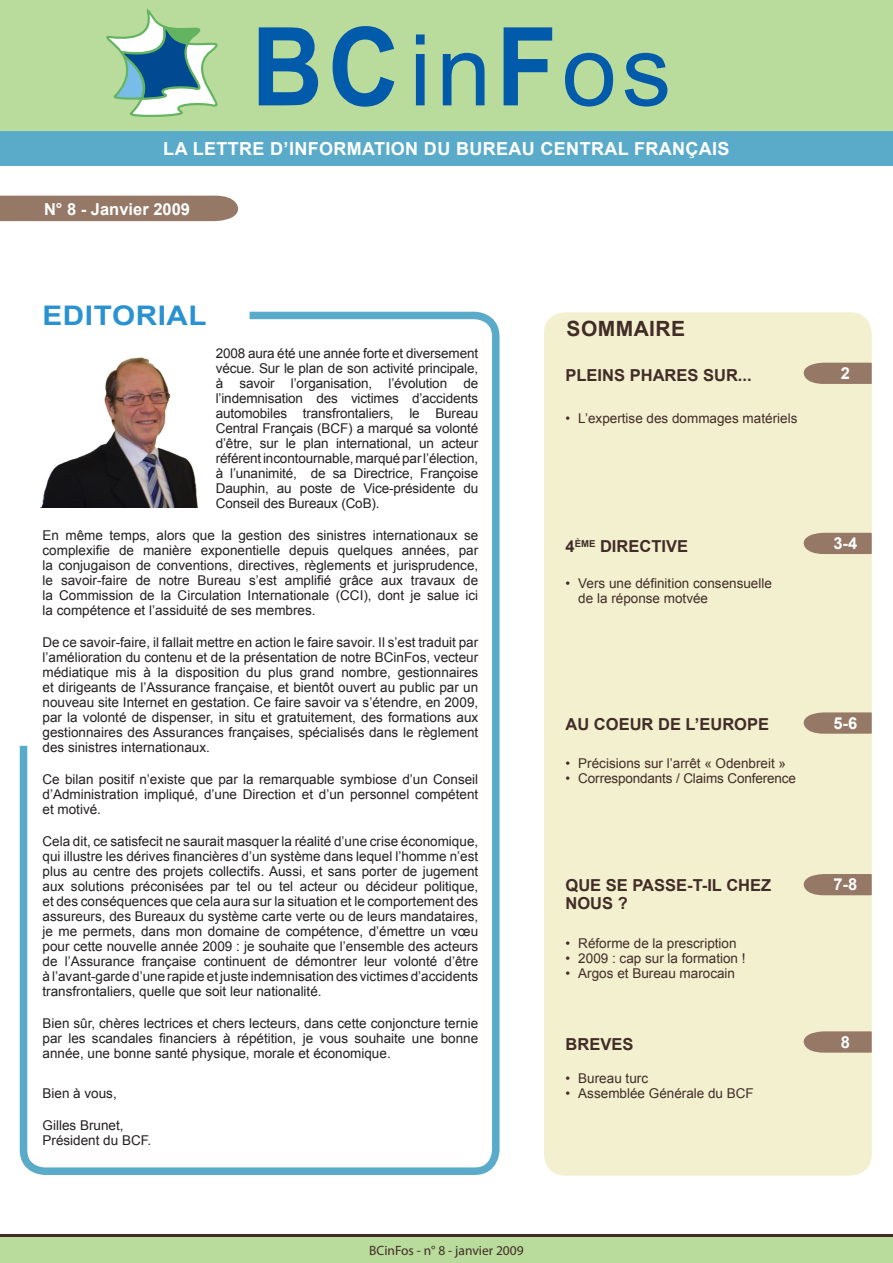
<style>
.page{position:relative;width:893px;height:1263px;background:#fff}
.page>*{position:absolute;margin:0;border:0;box-sizing:border-box;transform-origin:0 0}
.t1{font:99px "Arial";color:#015aaa}
.t2{font:700 27px "Arial";color:#2a92d0;scale:1.1 1}
.t3{font:700 21px "Arial";color:#412c27}
.t4{font:700 18px "Arial";letter-spacing:.02em;color:#fff}
.t5{font:700 16.5px/18px "Arial";color:#412c27}
.t6{font:700 16.5px "Arial";color:#fff}
.texte{font:13.5px/15px "Arial";color:#231f20;text-align:justify}
.t7{font:13.5px/15px "Arial";color:#412c27}
.texte_sans_espacemen{font:13.5px "Arial";color:#231f20}
.t8{font:13.5px "Myriad Pro";color:#412c27}
.s1{font-weight:700;font-size:108.9px}
</style>
<div class="page">
<div style="left:0;top:0;width:893px;height:145px;background:#b9db9b"></div>
<div style="left:0;top:132px;width:893px;height:34px;background:#5aabca"></div>
<svg style="left:19px;top:311px;width:481px;height:864px"></svg>
<div style="left:544px;top:312px;width:328px;height:863px;background:#f3f0cf;border-radius:21px"></div>
<svg style="left:804px;top:363px;width:68px;height:21px"></svg>
<svg style="left:804px;top:533px;width:68px;height:21px"></svg>
<svg style="left:804px;top:712px;width:68px;height:22px"></svg>
<svg style="left:804px;top:874px;width:68px;height:21px"></svg>
<svg style="left:804px;top:1031px;width:68px;height:22px"></svg>
<div style="left:0;top:196px;width:238px;height:25px;background:#957866"></div>
<svg style="left:106px;top:8px;width:112px;height:109px"></svg>
<img style="left:41px;top:352px;width:161px;height:156px">
<div style="left:0;top:1237px;width:893px;height:26px;background:#b9db9b"></div>
<hr style="left:0;top:1235px;width:893px;height:2px;background:#412c27">
<p class="t1" style="left:251px;top:6px;width:421px"><span class="s1">BC</span>in<span class="s1">F</span>os</p>
<p class="t4" style="left:163px;top:137px;width:568px">LA LETTRE D’INFORMATION DU BUREAU CENTRAL FRANÇAIS</p>
<p class="t6" style="left:44px;top:198px;width:148px">N° 8 - JANVIER 2009</p>
<p class="t2" style="left:43px;top:297px;width:18px">EDITORIAL</p>
<p class="texte" style="left:216px;top:346px;width:264px">2008 aura été une année forte et diversement vécue. Sur le plan de son activité principale, à savoir l’organisation, l’évolution de l’indemnisation des victimes d’accidents automobiles transfrontaliers, le Bureau Central Français (BCF) a marqué sa volonté d’être, sur le plan international, un acteur référent incontournable, marqué par l’élection, à l’unanimité, de sa Directrice, Françoise Dauphin, au poste de Vice-présidente du Conseil des Bureaux (CoB).</p>
<p class="texte" style="left:43px;top:528px;width:437px">En même temps, alors que la gestion des sinistres internationaux se complexifie de manière exponentielle depuis quelques années, par la conjugaison de conventions, directives, règlements et jurisprudence, le savoir-faire de notre Bureau s’est amplifié grâce aux travaux de la Commission de la Circulation Internationale (CCI), dont je salue ici la compétence et l’assiduité de ses membres.</p>
<p class="texte" style="left:43px;top:635px;width:437px">De ce savoir-faire, il fallait mettre en action le faire savoir. Il s’est traduit par l’amélioration du contenu et de la présentation de notre BCinFos, vecteur médiatique mis à la disposition du plus grand nombre, gestionnaires et dirigeants de l’Assurance française, et bientôt ouvert au public par un nouveau site Internet en gestation. Ce faire savoir va s’étendre, en 2009, par la volonté de dispenser, in situ et gratuitement, des formations aux gestionnaires des Assurances françaises, spécialisés dans le règlement des sinistres internationaux.</p>
<p class="texte" style="left:43px;top:772px;width:437px">Ce bilan positif n’existe que par la remarquable symbiose d’un Conseil d’Administration impliqué, d’une Direction et d’un personnel compétent et motivé.</p>
<p class="texte" style="left:43px;top:834px;width:437px">Cela dit, ce satisfecit ne saurait masquer la réalité d’une crise économique, qui illustre les dérives financières d’un système dans lequel l’homme n’est plus au centre des projets collectifs. Aussi, et sans porter de jugement aux solutions préconisées par tel ou tel acteur ou décideur politique, et des conséquences que cela aura sur la situation et le comportement des assureurs, des Bureaux du système carte verte ou de leurs mandataires, je me permets, dans mon domaine de compétence, d’émettre un vœu pour cette nouvelle année 2009 : je souhaite que l’ensemble des acteurs de l’Assurance française continuent de démontrer leur volonté d’être à l’avant-garde d’une rapide et juste indemnisation des victimes d’accidents transfrontaliers, quelle que soit leur nationalité.</p>
<p class="texte" style="left:43px;top:1016px;width:437px">Bien sûr, chères lectrices et chers lecteurs, dans cette conjoncture ternie par les scandales financiers à répétition, je vous souhaite une bonne année, une bonne santé physique, morale et économique.</p>
<p class="texte" style="left:43px;top:1086px;width:76px">Bien à vous,</p>
<p class="texte_sans_espacemen" style="left:43px;top:1116px;width:83px">Gilles Brunet,</p>
<p class="texte_sans_espacemen" style="left:43px;top:1131px;width:110px">Président du BCF.</p>
<p class="t8" style="left:369px;top:1242px;width:156px">BCinFos - n° 8 - janvier 2009</p>
<p class="t3" style="left:567px;top:315px;width:16px">SOMMAIRE</p>
<p class="t5" style="left:566px;top:366px;width:188px">PLEINS PHARES SUR...</p>
<p class="t6" style="left:841px;top:362px;width:11px">2</p>
<p class="t7" style="left:566px;top:411px;width:233px">• L’expertise des dommages matériels</p>
<p class="t5" style="left:566px;top:538px;width:124px">4<sup>ÈME</sup> DIRECTIVE</p>
<p class="t7" style="left:578px;top:576px;width:195px">Vers une définition consensuelle de la réponse motvée</p>
<p class="t7" style="left:566px;top:576px;width:6px">•</p>
<p class="t6" style="left:833px;top:532px;width:25px">3-4</p>
<p class="t5" style="left:566px;top:715px;width:205px">AU COEUR DE L’EUROPE</p>
<p class="t7" style="left:578px;top:756px;width:209px">Précisions sur l’arrêt « Odenbreit »</p>
<p class="t7" style="left:578px;top:771px;width:219px">Correspondants / Claims Conference</p>
<p class="t7" style="left:566px;top:756px;width:6px">• •</p>
<p class="t5" style="left:566px;top:877px;width:207px">QUE SE PASSE-T-IL CHEZ<br>NOUS ?</p>
<p class="t7" style="left:578px;top:936px;width:160px">Réforme de la prescription</p>
<p class="t7" style="left:578px;top:951px;width:169px">2009 : cap sur la formation !</p>
<p class="t7" style="left:578px;top:966px;width:158px">Argos et Bureau marocain</p>
<p class="t7" style="left:566px;top:936px;width:6px;text-align:justify">• • •</p>
<p class="t5" style="left:566px;top:1035px;width:69px">BREVES</p>
<p class="t7" style="left:578px;top:1071px;width:71px">Bureau turc</p>
<p class="t7" style="left:578px;top:1086px;width:177px">Assemblée Générale du BCF</p>
<p class="t7" style="left:566px;top:1071px;width:6px">• •</p>
<p class="t6" style="left:833px;top:712px;width:25px">5-6</p>
<p class="t6" style="left:833px;top:874px;width:25px">7-8</p>
<p class="t6" style="left:841px;top:1031px;width:11px">8</p>
</div>
